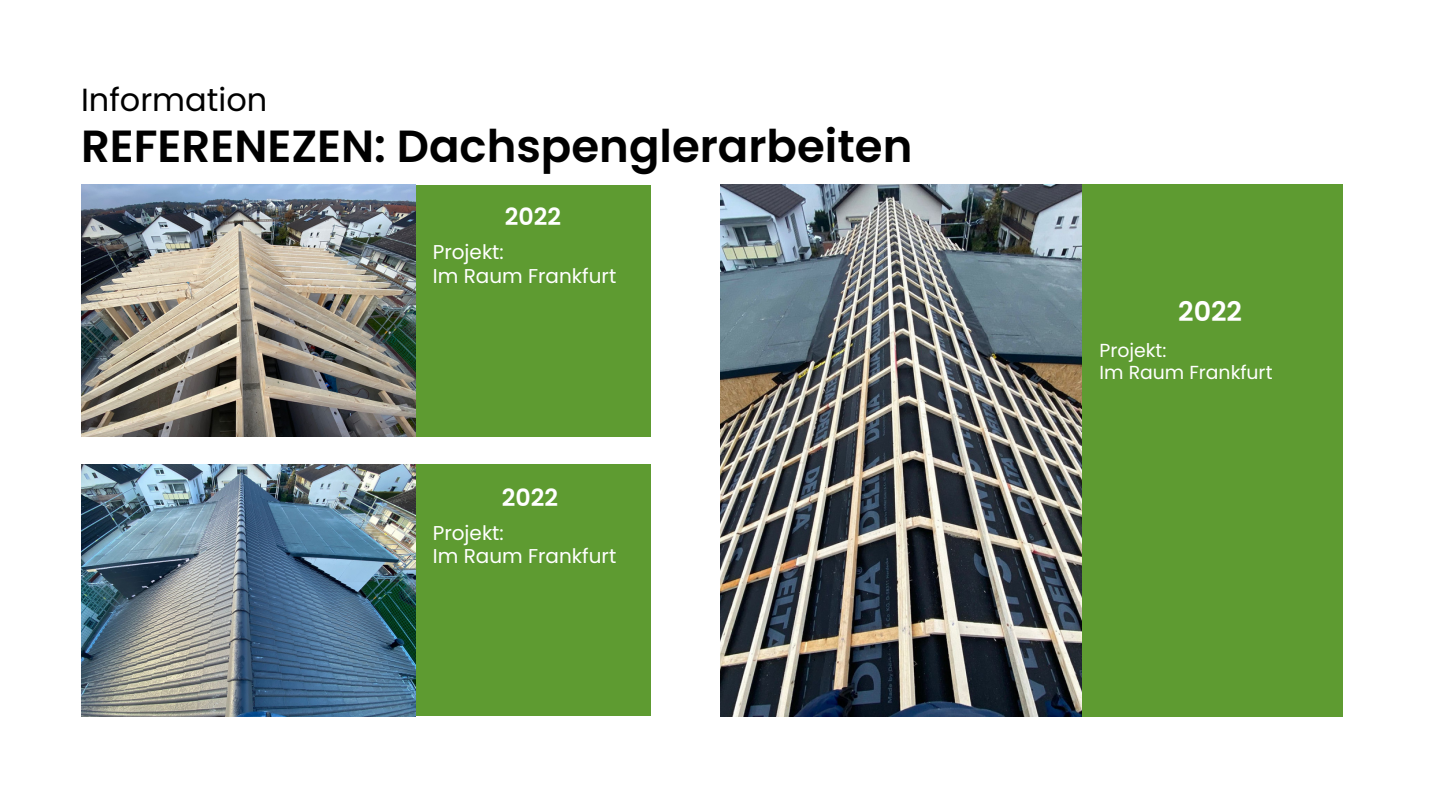
<style>
.page{position:relative;width:1440px;height:810px;background:#fff}
.page>*{position:absolute;margin:0;border:0;box-sizing:border-box;transform-origin:0 0}
.t1{font:600 45px "Poppins";color:#000}
.t2{font:32px "Poppins";color:#000}
.t3{font:600 27px "Poppins";color:#fff}
.t4{font:600 23.7px "Poppins";color:#fff}
.t5{font:20px/24px "Poppins";color:#fff}
.t6{font:18.8px/22.3px "Poppins";color:#fff}
</style>
<div class="page">
<img style="left:81px;top:185px;width:335px;height:252px">
<img style="left:720px;top:185px;width:362px;height:532px">
<img style="left:81px;top:464px;width:335px;height:252px">
<div style="left:416px;top:185px;width:234px;height:251px;background:#5e9b31"></div>
<div style="left:1083px;top:185px;width:260px;height:532px;background:#5e9b31"></div>
<div style="left:416px;top:464px;width:234px;height:251px;background:#5e9b31"></div>
<h2 class="t2" style="left:81px;top:78px;width:188px">Information</h2>
<h1 class="t1" style="left:81px;top:114px;width:833px">REFERENEZEN: Dachspenglerarbeiten</h1>
<p class="t4" style="left:505px;top:200px;width:58px">2022</p>
<p class="t5" style="left:433px;top:240px;width:185px">Projekt:<br>Im Raum Frankfurt</p>
<p class="t4" style="left:502px;top:481px;width:58px">2022</p>
<p class="t5" style="left:433px;top:521px;width:185px;line-height:23.2px">Projekt:<br>Im Raum Frankfurt</p>
<h3 class="t3" style="left:1178px;top:293px;width:65px">2022</h3>
<p class="t6" style="left:1100px;top:339px;width:174px">Projekt:<br>Im Raum Frankfurt</p>
</div>
